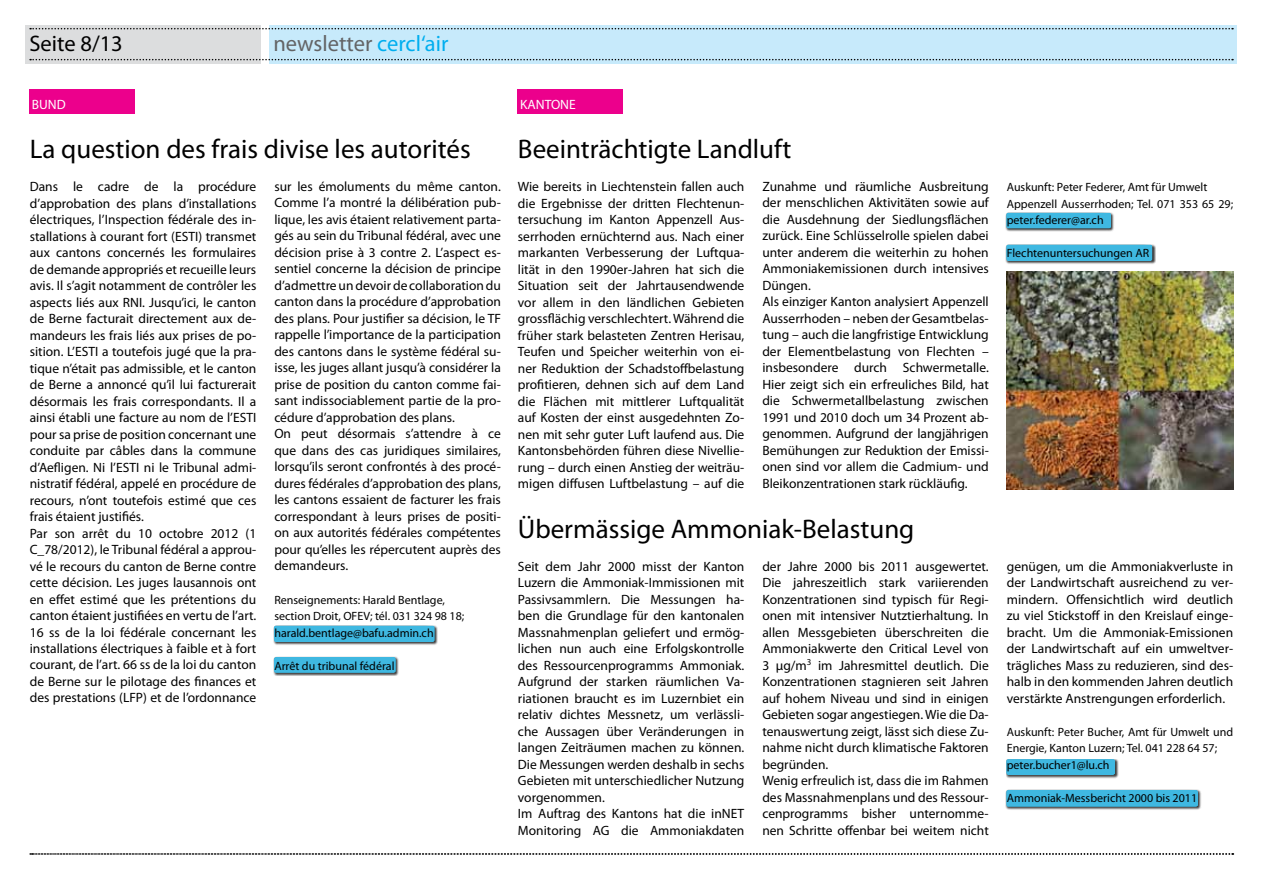
<style>
.page{position:relative;width:1263px;height:893px;background:#fff}
.page>*{position:absolute;margin:0;border:0;box-sizing:border-box;transform-origin:0 0}
.t1{font:27px "Myriad Pro";color:#000}
.t2{font:22.5px "Myriad Pro";color:#636466}
.t3{font:22.5px "Myriad Pro";color:#000}
.t4{font:13.5px/16.5px "Myriad Pro";color:#000}
.t5{font:13.5px "Myriad Pro";color:#fff}
.t6{font:12px/16.5px "Myriad Pro";color:#000}
.s1{color:#00aeef}
</style>
<div class="page">
<div style="left:269px;top:26px;width:968px;height:38px;background:#c7eafb"></div>
<div style="left:26px;top:26px;width:235px;height:38px;background:#dcddde"></div>
<svg style="left:30px;top:28px;width:1203px;height:1px"></svg>
<svg style="left:30px;top:59px;width:1203px;height:1px"></svg>
<svg style="left:30px;top:853px;width:1203px;height:2px;background:#8d8d8d"></svg>
<div style="left:518px;top:89px;width:105px;height:25px;background:#ec008c"></div>
<div style="left:30px;top:89px;width:105px;height:25px;background:#ec008c"></div>
<img style="left:1006px;top:271px;width:227px;height:218px">
<div style="left:273px;top:625px;width:165px;height:20px;background:#8e8e8e"></div>
<div style="left:273px;top:624px;width:164px;height:19px;background:#000;opacity:.3"></div>
<div style="left:273px;top:656px;width:126px;height:20px;background:#000;opacity:.75"></div>
<div style="left:273px;top:655px;width:126px;height:18px;background:#000;opacity:.3"></div>
<div style="left:1006px;top:244px;width:150px;height:20px;background:#000;opacity:.75"></div>
<div style="left:1005px;top:243px;width:149px;height:19px;background:#000;opacity:.3"></div>
<div style="left:1006px;top:212px;width:109px;height:20px;background:#000;opacity:.75"></div>
<div style="left:1005px;top:211px;width:108px;height:18px;background:#000;opacity:.3"></div>
<div style="left:1006px;top:789px;width:196px;height:21px;background:#000;opacity:.75"></div>
<div style="left:1005px;top:788px;width:195px;height:20px;background:#000;opacity:.3"></div>
<div style="left:1006px;top:758px;width:112px;height:20px;background:#000;opacity:.75"></div>
<div style="left:1005px;top:757px;width:112px;height:18px;background:#000;opacity:.3"></div>
<h2 class="t3" style="left:29px;top:29px;width:95px">Seite 8/13</h2>
<h2 class="t2" style="left:273px;top:29px;width:176px">newsletter <span class="s1">cercl‘air</span></h2>
<p class="t5" style="left:32px;top:96px;width:35px">BUND</p>
<h1 class="t1" style="left:30px;top:132px;width:442px">La question des frais divise les autorités</h1>
<p class="t4" style="left:30px;top:178px;width:228px">Dans le cadre de la procédure d’approbation des plans d’installations électriques, l’Inspection fédérale des in&shy;stallations à courant fort (ESTI) transmet aux cantons concernés les formulaires de demande appropriés et recueille leurs avis. Il s’agit notamment de contrôler les aspects liés aux RNI. Jusqu’ici, le canton de Berne facturait directement aux de&shy;mandeurs les frais liés aux prises de po&shy;sition. L’ESTI a toutefois jugé que la pra&shy;tique n’était pas admissible, et le canton de Berne a annoncé qu’il lui facturerait désormais les frais correspondants. Il a ainsi établi une facture au nom de l’ESTI pour sa prise de position concernant une conduite par câbles dans la commune d’Aefligen. Ni l’ESTI ni le Tribunal admi&shy;nistratif fédéral, appelé en procédure de recours, n’ont toutefois estimé que ces frais étaient justifiés.<br>Par son arrêt du 10 octobre 2012 (1<br>C_78/2012), le Tribunal fédéral a approu&shy;vé le recours du canton de Berne contre cette décision. Les juges lausannois ont en effet estimé que les prétentions du canton étaient justifiées en vertu de l’art.<br>16 ss de la loi fédérale concernant les installations électriques à faible et à fort courant, de l’art. 66 ss de la loi du canton de Berne sur le pilotage des finances et des prestations (LFP) et de l’ordonnance</p>
<p class="t4" style="left:274px;top:178px;width:228px">sur les émoluments du même canton.<br>Comme l’a montré la délibération pub&shy;lique, les avis étaient relativement parta&shy;gés au sein du Tribunal fédéral, avec une décision prise à 3 contre 2. L’aspect es&shy;sentiel concerne la décision de principe d’admettre un devoir de collaboration du canton dans la procédure d’approbation des plans. Pour justifier sa décision, le TF rappelle l’importance de la participation des cantons dans le système fédéral su&shy;isse, les juges allant jusqu’à considérer la prise de position du canton comme fai&shy;sant indissociablement partie de la pro&shy;cédure d’approbation des plans.<br>On peut désormais s’attendre à ce que dans des cas juridiques similaires, lorsqu’ils seront confrontés à des procé&shy;dures fédérales d’approbation des plans, les cantons essaient de facturer les frais correspondant à leurs prises de positi&shy;on aux autorités fédérales compétentes pour qu’elles les répercutent auprès des demandeurs.</p>
<p class="t6" style="left:274px;top:591px;width:192px">Renseignements: Harald Bentlage, section Droit, OFEV; tél. 031 324 98 18; harald.bentlage@bafu.admin.ch</p>
<p class="t6" style="left:274px;top:657px;width:122px">Arrêt du tribunal fédéral</p>
<p class="t5" style="left:520px;top:96px;width:57px">KANTONE</p>
<h1 class="t1" style="left:518px;top:132px;width:275px">Beeinträchtigte Landluft</h1>
<p class="t4" style="left:518px;top:178px;width:228px;text-align:justify">Wie bereits in Liechtenstein fallen auch die Ergebnisse der dritten Flechtenun&shy;tersuchung im Kanton Appenzell Aus&shy;serrhoden ernüchternd aus. Nach einer markanten Verbesserung der Luftqua&shy;lität in den 1990er-Jahren hat sich die Situation seit der Jahrtausendwende vor allem in den ländlichen Gebieten grossflächig verschlechtert. Während die früher stark belasteten Zentren Herisau, Teufen und Speicher weiterhin von ei&shy;ner Reduktion der Schadstoffbelastung profitieren, dehnen sich auf dem Land die Flächen mit mittlerer Luftqualität auf Kosten der einst ausgedehnten Zo&shy;nen mit sehr guter Luft laufend aus. Die Kantonsbehörden führen diese Nivellie&shy;rung – durch einen Anstieg der weiträu&shy;migen diffusen Luftbelastung – auf die</p>
<p class="t4" style="left:762px;top:178px;width:228px">Zunahme und räumliche Ausbreitung der menschlichen Aktivitäten sowie auf die Ausdehnung der Siedlungsflächen zurück. Eine Schlüsselrolle spielen dabei unter anderem die weiterhin zu hohen Ammoniakemissionen durch intensives Düngen.<br>Als einziger Kanton analysiert Appenzell Ausserrhoden – neben der Gesamtbelas&shy;tung – auch die langfristige Entwicklung der Elementbelastung von Flechten – insbesondere durch Schwermetalle.<br>Hier zeigt sich ein erfreuliches Bild, hat die Schwermetallbelastung zwischen 1991 und 2010 doch um 34 Prozent ab&shy;genommen. Aufgrund der langjährigen Bemühungen zur Reduktion der Emissi&shy;onen sind vor allem die Cadmium- und Bleikonzentrationen stark rückläufig.</p>
<p class="t6" style="left:1007px;top:179px;width:228px">Auskunft: Peter Federer, Amt für Umwelt<br>Appenzell Ausserrhoden; Tel. 071 353 65 29; peter.federer@ar.ch</p>
<p class="t6" style="left:1007px;top:245px;width:144px">Flechtenuntersuchungen AR</p>
<h1 class="t1" style="left:518px;top:512px;width:398px">Übermässige Ammoniak-Belastung</h1>
<p class="t4" style="left:518px;top:558px;width:228px">Seit dem Jahr 2000 misst der Kanton Luzern die Ammoniak‐Immissionen mit Passivsammlern. Die Messungen ha&shy;ben die Grundlage für den kantonalen Massnahmenplan geliefert und ermög&shy;lichen nun auch eine Erfolgskontrolle des Ressourcenprogramms Ammoniak.<br>Aufgrund der starken räumlichen Va&shy;riationen braucht es im Luzernbiet ein relativ dichtes Messnetz, um verlässli&shy;che Aussagen über Veränderungen in langen Zeiträumen machen zu können.<br>Die Messungen werden deshalb in sechs Gebieten mit unterschiedlicher Nutzung vorgenommen.<br>Im Auftrag des Kantons hat die inNET Monitoring AG die Ammoniakdaten</p>
<p class="t4" style="left:762px;top:557px;width:228px">der Jahre 2000 bis 2011 ausgewertet.<br>Die jahreszeitlich stark variierenden Konzentrationen sind typisch für Regi&shy;onen mit intensiver Nutztierhaltung. In allen Messgebieten überschreiten die Ammoniakwerte den Critical Level von 3 μg/m<sup>3</sup> im Jahresmittel deutlich. Die Konzentrationen stagnieren seit Jahren auf hohem Niveau und sind in einigen Gebieten sogar angestiegen. Wie die Da&shy;tenauswertung zeigt, lässt sich diese Zu&shy;nahme nicht durch klimatische Faktoren begründen.<br>Wenig erfreulich ist, dass die im Rahmen des Massnahmenplans und des Ressour&shy;cenprogramms bisher unternomme&shy;nen Schritte offenbar bei weitem nicht</p>
<p class="t4" style="left:1007px;top:557px;width:228px;text-align:justify">genügen, um die Ammoniakverluste in der Landwirtschaft ausreichend zu ver&shy;mindern. Offensichtlich wird deutlich zu viel Stickstoff in den Kreislauf einge&shy;bracht. Um die Ammoniak-Emissionen der Landwirtschaft auf ein umweltver&shy;trägliches Mass zu reduzieren, sind des&shy;halb in den kommenden Jahren deutlich verstärkte Anstrengungen erforderlich.</p>
<p class="t6" style="left:1007px;top:723px;width:228px">Auskunft: Peter Bucher, Amt für Umwelt und<br>Energie, Kanton Luzern; Tel. 041 228 64 57; peter.bucher1@lu.ch</p>
<p class="t6" style="left:1007px;top:789px;width:192px">Ammoniak-Messbericht 2000 bis 2011</p>
</div>
